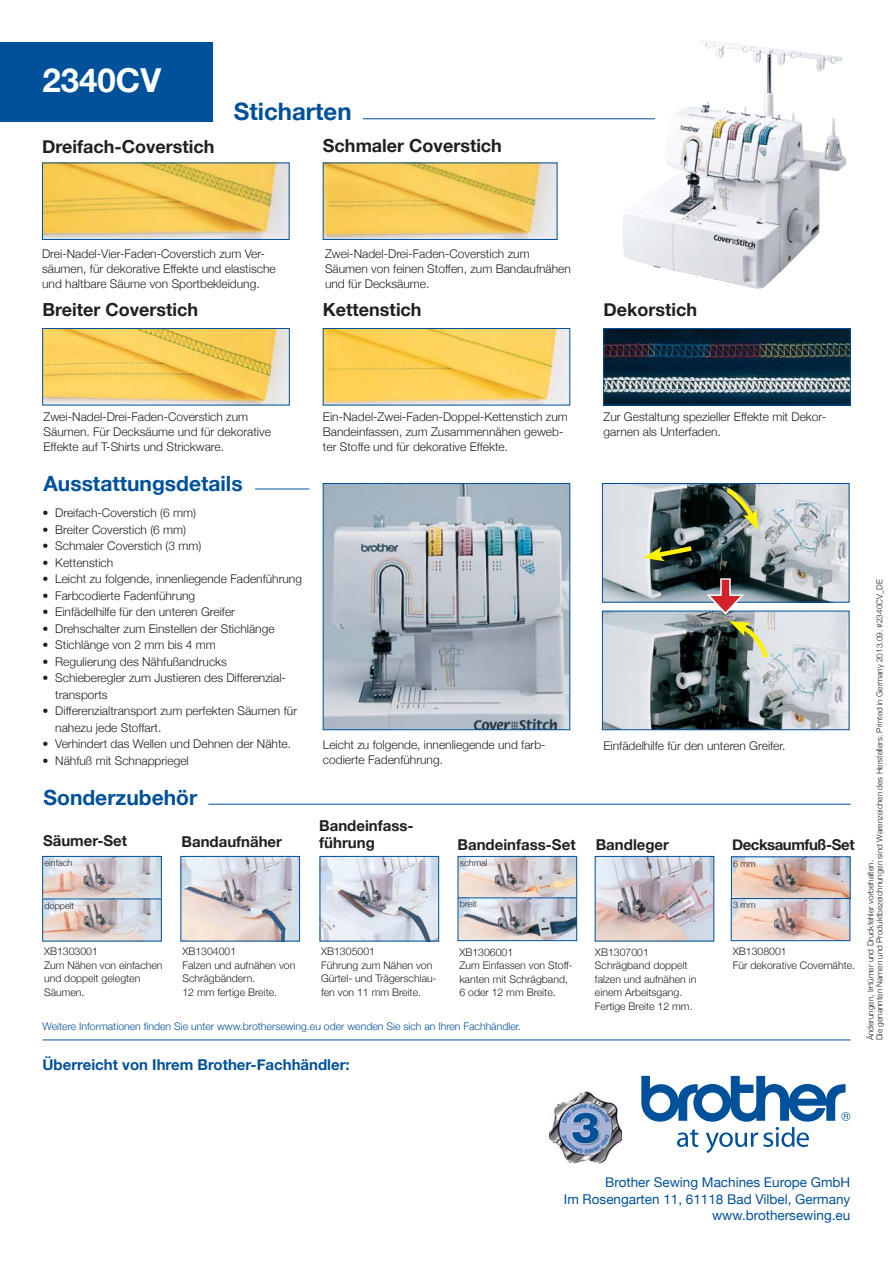
<style>
.page{position:relative;width:893px;height:1263px;background:#fff}
.page>*{position:absolute;margin:0;border:0;box-sizing:border-box;transform-origin:0 0}
.t1{font:700 33px "Helvetica Neue";color:#fff}
.t2{font:700 24px "Helvetica Neue";color:#00519c}
.t3{font:700 21px "Helvetica Neue";color:#00519c}
.t4{font:700 18px "Helvetica Neue";color:#231f20}
.t5{font:700 15px/16.5px "Helvetica Neue";color:#231f20}
.t6{font:700 15px "Helvetica Neue";color:#00519c}
.t7{font:700 15px "Helvetica Neue";letter-spacing:-.03em;color:#231f20}
.t8{font:13.5px/16.5px "Helvetica Neue";color:#00519c;text-align:right}
.t9{font:300 12px/15px "Helvetica Neue";color:#231f20}
.t10{font:300 10.5px/13.5px "Helvetica Neue";color:#231f20}
.t11{font:300 10.5px "Helvetica Neue";color:#00519c}
.t12{font:300 9px "Helvetica Neue";color:#231f20}
.t13{font:300 8.25px/9px "Helvetica Neue";color:#231f20}
</style>
<div class="page">
<div style="left:0;top:42px;width:213px;height:79px;background:#00519c"></div>
<hr style="left:363px;top:118px;width:292px;height:1px;background:#00519c">
<hr style="left:255px;top:489px;width:54px;height:1px;background:#00519c">
<hr style="left:208px;top:804px;width:643px;height:1px;background:#00519c">
<img style="left:621px;top:40px;width:225px;height:249px">
<img style="left:44px;top:165px;width:243px;height:73px">
<div style="left:42px;top:163px;width:247px;height:77px;border:1px solid #00519c"></div>
<img style="left:44px;top:330px;width:243px;height:73px">
<div style="left:42px;top:328px;width:247px;height:77px;border:1px solid #00519c"></div>
<img style="left:44px;top:858px;width:116px;height:81px">
<div style="left:42px;top:856px;width:120px;height:43px;border:1px solid #00519c"></div>
<img style="left:183px;top:858px;width:115px;height:81px">
<div style="left:181px;top:856px;width:119px;height:85px;border:1px solid #00519c"></div>
<img style="left:322px;top:858px;width:115px;height:81px">
<div style="left:320px;top:856px;width:119px;height:85px;border:1px solid #00519c"></div>
<img style="left:460px;top:858px;width:115px;height:81px">
<div style="left:458px;top:856px;width:119px;height:42px;border:1px solid #00519c"></div>
<div style="left:458px;top:898px;width:119px;height:43px;border:1px solid #00519c"></div>
<img style="left:597px;top:858px;width:115px;height:81px">
<div style="left:595px;top:856px;width:119px;height:85px;border:1px solid #00519c"></div>
<img style="left:733px;top:859px;width:115px;height:80px">
<div style="left:731px;top:898px;width:119px;height:43px;border:1px solid #00519c"></div>
<img style="left:325px;top:330px;width:243px;height:73px">
<div style="left:323px;top:328px;width:247px;height:77px;border:1px solid #00519c"></div>
<img style="left:325px;top:485px;width:243px;height:243px">
<div style="left:323px;top:483px;width:247px;height:247px;border:1px solid #00519c"></div>
<img style="left:604px;top:485px;width:243px;height:115px">
<div style="left:602px;top:483px;width:247px;height:119px;border:1px solid #00519c"></div>
<img style="left:604px;top:613px;width:243px;height:115px">
<div style="left:602px;top:611px;width:247px;height:119px;border:1px solid #00519c"></div>
<img style="left:605px;top:330px;width:243px;height:73px">
<div style="left:603px;top:328px;width:247px;height:77px;border:1px solid #00519c"></div>
<img style="left:325px;top:165px;width:230px;height:73px">
<div style="left:323px;top:163px;width:234px;height:77px;border:1px solid #00519c"></div>
<svg style="left:723px;top:486px;width:36px;height:44px;background:#818a64"></svg>
<svg style="left:643px;top:543px;width:53px;height:18px"></svg>
<div style="left:720px;top:578px;width:11px;height:24px;background:#f2c3c5"></div>
<div style="left:722px;top:580px;width:7px;height:22px;background:#d2232a"></div>
<svg style="left:707px;top:594px;width:63px;height:68px;background:#928f83"></svg>
<svg style="left:641px;top:1076px;width:209px;height:77px"></svg>
<hr style="left:42px;top:1040px;width:808px;height:1px;background:#00519c">
<img style="left:550px;top:1091px;width:72px;height:72px">
<h1 class="t1" style="left:42px;top:59px;width:120px">2340CV</h1>
<h3 class="t4" style="left:42px;top:136px;width:174px">Dreifach-Coverstich</h3>
<h2 class="t2" style="left:234px;top:97px;width:119px">Sticharten</h2>
<h3 class="t4" style="left:323px;top:135px;width:180px">Schmaler Coverstich</h3>
<p class="t9" style="left:42px;top:246px;width:235px">Drei-Nadel-Vier-Faden-Coverstich zum Ver&shy;säumen, für dekorative Effekte und elastische und haltbare Säume von Sportbekleidung.</p>
<h3 class="t4" style="left:42px;top:299px;width:157px">Breiter Coverstich</h3>
<p class="t9" style="left:325px;top:246px;width:247px">Zwei-Nadel-Drei-Faden-Coverstich zum<br>Säumen von feinen Stoffen, zum Bandaufnähen und für Decksäume.</p>
<h3 class="t4" style="left:323px;top:299px;width:100px">Kettenstich</h3>
<h3 class="t4" style="left:603px;top:299px;width:95px">Dekorstich</h3>
<p class="t9" style="left:44px;top:409px;width:229px">Zwei-Nadel-Drei-Faden-Coverstich zum<br>Säumen. Für Decksäume und für dekorative<br>Effekte auf T-Shirts und Strickware.</p>
<h3 class="t3" style="left:44px;top:470px;width:201px">Ausstattungsdetails</h3>
<p class="t9" style="left:42px;top:505px;width:155px">• Dreifach-Coverstich (6 mm)</p>
<p class="t9" style="left:42px;top:522px;width:145px">• Breiter Coverstich (6 mm)</p>
<p class="t9" style="left:42px;top:538px;width:160px">• Schmaler Coverstich (3 mm)</p>
<p class="t9" style="left:42px;top:555px;width:72px">• Kettenstich</p>
<p class="t9" style="left:42px;top:571px;width:261px">• Leicht zu folgende, innenliegende Fadenführung</p>
<p class="t9" style="left:42px;top:588px;width:154px">• Farbcodierte Fadenführung</p>
<p class="t9" style="left:42px;top:604px;width:194px">• Einfädelhilfe für den unteren Greifer</p>
<p class="t9" style="left:42px;top:621px;width:234px">• Drehschalter zum Einstellen der Stichlänge</p>
<p class="t9" style="left:42px;top:637px;width:175px">• Stichlänge von 2 mm bis 4 mm</p>
<p class="t9" style="left:42px;top:654px;width:186px">• Regulierung des Nähfußandrucks</p>
<p class="t9" style="left:55px;top:670px;width:232px;line-height:16.5px;text-indent:-13px">• Schieberegler zum Justieren des Differenzial&shy;transports</p>
<p class="t9" style="left:55px;top:703px;width:243px;line-height:16.5px;text-indent:-13px">• Differenzialtransport zum perfekten Säumen für nahezu jede Stoffart.</p>
<p class="t9" style="left:42px;top:736px;width:250px">• Verhindert das Wellen und Dehnen der Nähte.</p>
<p class="t9" style="left:42px;top:753px;width:148px">• Nähfuß mit Schnappriegel</p>
<h3 class="t3" style="left:44px;top:784px;width:155px">Sonderzubehör</h3>
<p class="t5" style="left:43px;top:832px;width:86px">Säumer-Set</p>
<p class="t5" style="left:181px;top:833px;width:102px">Bandaufnäher</p>
<p class="t12" style="left:45px;top:857px;width:29px">einfach</p>
<p class="t12" style="left:45px;top:900px;width:31px">doppelt</p>
<p class="t9" style="left:323px;top:409px;width:246px">Ein-Nadel-Zwei-Faden-Doppel-Kettenstich zum<br>Bandeinfassen, zum Zusammennähen geweb&shy;ter Stoffe und für dekorative Effekte.</p>
<p class="t9" style="left:603px;top:409px;width:224px">Zur Gestaltung spezieller Effekte mit Dekor&shy;garnen als Unterfaden.</p>
<p class="t9" style="left:323px;top:737px;width:224px">Leicht zu folgende, innenliegende und farb&shy;codierte Fadenführung.</p>
<p class="t9" style="left:603px;top:738px;width:184px">Einfädelhilfe für den unteren Greifer.</p>
<p class="t5" style="left:319px;top:817px;width:96px">Bandeinfass&shy;führung</p>
<p class="t5" style="left:457px;top:836px;width:120px">Bandeinfass-Set</p>
<p class="t5" style="left:596px;top:836px;width:75px">Bandleger</p>
<p class="t7" style="left:732px;top:835px;width:124px">Decksaumfuß-Set</p>
<p class="t12" style="left:460px;top:857px;width:29px">schmal</p>
<p class="t12" style="left:460px;top:899px;width:18px">breit</p>
<p class="t12" style="left:733px;top:858px;width:24px">6 mm</p>
<p class="t12" style="left:733px;top:899px;width:24px">3 mm</p>
<p class="t10" style="left:44px;top:944px;width:120px">XB1303001<br>Zum Nähen von einfachen und doppelt gelegten<br>Säumen.</p>
<p class="t10" style="left:182px;top:944px;width:115px">XB1304001<br>Falzen und aufnähen von<br>Schrägbändern.<br>12 mm fertige Breite.</p>
<p class="t10" style="left:321px;top:945px;width:117px">XB1305001<br>Führung zum Nähen von<br>Gürtel- und Trägerschlau&shy;fen von 11 mm Breite.</p>
<p class="t10" style="left:459px;top:945px;width:115px">XB1306001<br>Zum Einfassen von Stoff&shy;kanten mit Schrägband,<br>6 oder 12 mm Breite.</p>
<p class="t10" style="left:595px;top:945px;width:103px">XB1307001<br>Schrägband doppelt falzen und aufnähen in einem Arbeitsgang.<br>Fertige Breite 12 mm.</p>
<p class="t10" style="left:733px;top:944px;width:124px">XB1308001<br>Für dekorative Covernähte.</p>
<p class="t11" style="left:42px;top:1020px;width:480px">Weitere Informationen finden Sie unter www.brothersewing.eu oder wenden Sie sich an Ihren Fachhändler.</p>
<p class="t6" style="left:42px;top:1055px;width:309px">Überreicht von Ihrem Brother-Fachhändler:</p>
<p class="t13" style="left:866px;top:1040px;width:462px;rotate:-90deg">Änderungen, Irrtümer und Druckfehler vorbehalten.<br>Die genannten Namen und Produktbezeichnungen sind Warenzeichen des Herstellers. Printed in Germany 2013.09. #2340CV_DE</p>
<p class="t8" style="left:564px;top:1174px;width:288px">Brother Sewing Machines Europe GmbH<br>Im Rosengarten 11, 61118 Bad Vilbel, Germany www.brothersewing.eu</p>
</div>
